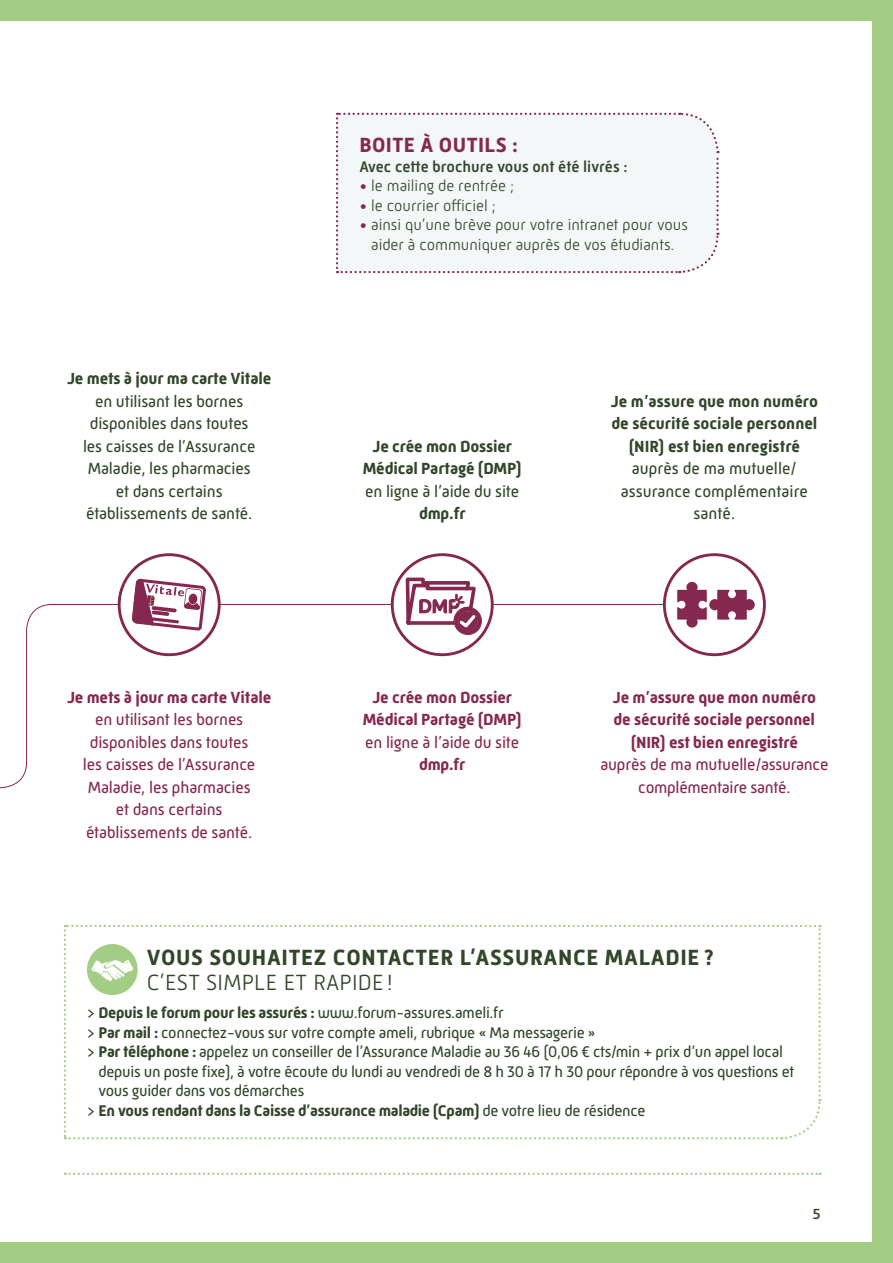
<style>
.page{position:relative;width:893px;height:1263px;background:#a3cd84}
.page>*{position:absolute;margin:0;border:0;box-sizing:border-box;transform-origin:0 0}
.t1{font:700 22.5px "Mic 32 New";letter-spacing:.03em;color:#32462a}
.t2{font:300 22.5px "Mic 32 New";letter-spacing:.01em;color:#32462a}
.t3{font:700 21px "Mic 32 New";letter-spacing:.02em;color:#85284f}
.t4{font:16.5px/22.5px "Mic 32 New";letter-spacing:-.01em;color:#85284f;text-align:center}
.t5{font:16.5px/22.5px "Mic 32 New";letter-spacing:-.01em;color:#32462a;text-align:center}
.t6{font:700 16.5px/22.5px "Mic 32 New";letter-spacing:-.01em;color:#85284f;text-align:center}
.t7{font:700 16.5px/22.5px "Mic 32 New";letter-spacing:-.01em;color:#32462a;text-align:center}
.t8{font:15.75px "Mic 32 New";letter-spacing:-.02em;color:#32462a}
.t9{font:700 15.75px "Mic 32 New";letter-spacing:-.02em;color:#32462a}
.t10{font:300 15.75px/19.5px "Mic 32 New";color:#32462a;text-align:center}
.t11{font:500 15.75px "Mic 32 New";color:#32462a}
.t12{font:500 15px "Mic 32 New";color:#32462a}
.s1{color:#85284f}
.s2{font-weight:400}
.s3{font-weight:700}
</style>
<div class="page">
<div style="left:0;top:21px;width:872px;height:1221px;background:#fff"></div>
<svg style="left:0;top:603px;width:733px;height:186px"></svg>
<div style="left:336px;top:112px;width:384px;height:162px;background:#f4f7f8"></div>
<div style="left:119px;top:555px;width:100px;height:100px;background:#fff;border-radius:50%"></div>
<div style="left:118px;top:553px;width:103px;height:103px;border:3px solid #85284f;border-radius:50%"></div>
<svg style="left:131px;top:553px;width:76px;height:78px"></svg>
<div style="left:392px;top:555px;width:100px;height:100px;background:#fff;border-radius:50%"></div>
<div style="left:391px;top:553px;width:103px;height:103px;border:3px solid #85284f;border-radius:50%"></div>
<svg style="left:404px;top:576px;width:80px;height:61px"></svg>
<div style="left:454px;top:607px;width:27px;height:27px;border:4px solid #85284f;border-radius:50%"></div>
<div style="left:664px;top:555px;width:100px;height:100px;background:#fff;border-radius:50%"></div>
<div style="left:663px;top:553px;width:103px;height:103px;border:3px solid #85284f;border-radius:50%"></div>
<svg style="left:677px;top:582px;width:78px;height:46px"></svg>
<svg style="left:65px;top:1173px;width:756px;height:2px"></svg>
<svg style="left:64px;top:925px;width:758px;height:215px"></svg>
<p class="t7" style="left:67px;top:367px;width:206px">Je mets à jour ma carte Vitale</p>
<p class="t5" style="left:83px;top:390px;width:174px">en utilisant les bornes disponibles dans toutes les caisses de l’Assurance<br>Maladie, les pharmacies et dans certains établissements de santé.</p>
<p class="t6" style="left:67px;top:686px;width:206px">Je mets à jour ma carte Vitale</p>
<p class="t4" style="left:83px;top:708px;width:174px">en utilisant les bornes disponibles dans toutes les caisses de l’Assurance<br>Maladie, les pharmacies et dans certains établissements de santé.</p>
<h2 class="t3" style="left:359px;top:133px;width:160px">BOITE À OUTILS :</h2>
<p class="t11" style="left:359px;top:157px;width:270px">Avec cette brochure vous ont été livrés :</p>
<p class="t10" style="left:359px;top:176px;width:156px"><span class="s1">•</span> le mailing de rentrée ;</p>
<p class="t10" style="left:359px;top:195px;width:138px"><span class="s1">•</span> le courrier officiel ;</p>
<p class="t10" style="left:359px;top:215px;width:330px"><span class="s1">•</span> ainsi qu’une brève pour votre intranet pour vous aider à communiquer auprès de vos étudiants.</p>
<p class="t7" style="left:363px;top:435px;width:160px">Je crée mon Dossier<br>Médical Partagé (DMP)</p>
<p class="t5" style="left:365px;top:480px;width:156px">en ligne à l’aide du site</p>
<p class="t7" style="left:419px;top:502px;width:48px">dmp.fr</p>
<p class="t6" style="left:363px;top:686px;width:160px">Je crée mon Dossier<br>Médical Partagé (DMP)</p>
<p class="t4" style="left:365px;top:731px;width:156px">en ligne à l’aide du site</p>
<p class="t6" style="left:419px;top:753px;width:48px">dmp.fr</p>
<p class="t7" style="left:611px;top:390px;width:209px">Je m’assure que mon numéro de sécurité sociale personnel (NIR) est bien enregistré</p>
<p class="t5" style="left:621px;top:457px;width:189px">auprès de ma mutuelle/ assurance complémentaire santé.</p>
<p class="t6" style="left:613px;top:686px;width:205px">Je m’assure que mon numéro de sécurité sociale personnel (NIR) est bien enregistré</p>
<p class="t4" style="left:600px;top:753px;width:230px">auprès de ma mutuelle/assurance complémentaire santé.</p>
<h1 class="t1" style="left:147px;top:945px;width:568px">VOUS SOUHAITEZ CONTACTER L’ASSURANCE MALADIE ?</h1>
<h1 class="t2" style="left:147px;top:970px;width:247px">C’EST SIMPLE ET RAPIDE !</h1>
<p class="t9" style="left:87px;top:1004px;width:418px"><span class="s2">&gt;</span> Depuis le forum pour les assurés : <span class="s2">www.forum-assures.ameli.fr</span></p>
<p class="t8" style="left:87px;top:1023px;width:510px">&gt; <span class="s3">Par mail :</span> connectez-vous sur votre compte ameli, rubrique « Ma messagerie »</p>
<p class="t8" style="left:87px;top:1043px;width:697px">&gt; <span class="s3">Par téléphone :</span> appelez un conseiller de l’Assurance Maladie au 36 46 (0,06 € cts/min + prix d’un appel local</p>
<p class="t8" style="left:99px;top:1062px;width:697px">depuis un poste fixe), à votre écoute du lundi au vendredi de 8 h 30 à 17 h 30 pour répondre à vos questions et</p>
<p class="t8" style="left:99px;top:1082px;width:207px">vous guider dans vos démarches</p>
<p class="t9" style="left:87px;top:1101px;width:560px"><span class="s2">&gt;</span> En vous rendant dans la Caisse d’assurance maladie (Cpam) <span class="s2">de votre lieu de résidence</span></p>
<p class="t12" style="left:813px;top:1205px;width:9px">5</p>
</div>
